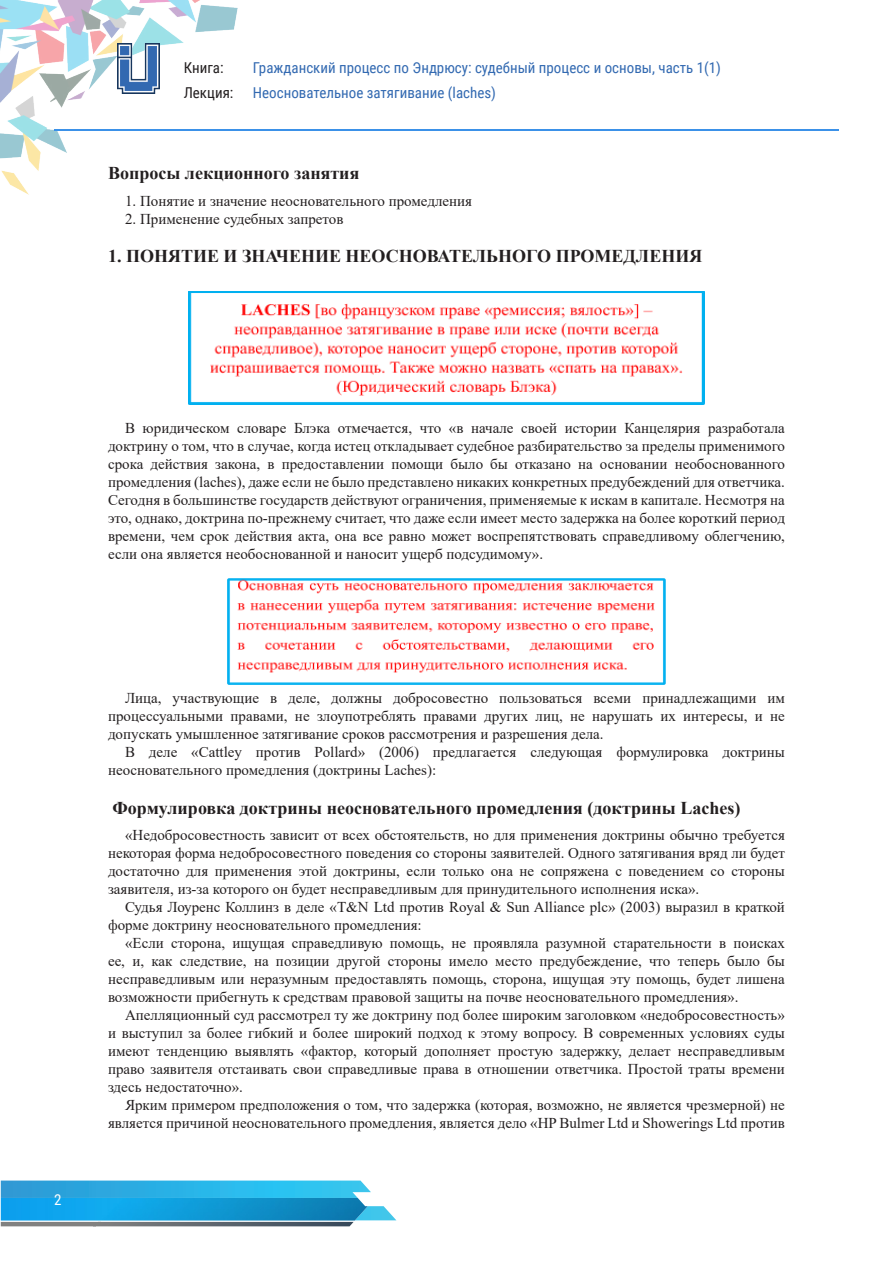
<style>
.page{position:relative;width:893px;height:1263px;background:#fff}
.page>*{position:absolute;margin:0;border:0;box-sizing:border-box;transform-origin:0 0}
.tema{font:700 18px "Times New Roman";color:#231f20}
.t1{font:15px/18px "Times New Roman";color:#231f20;text-align:justify}
.t2{font:15px/25.5px "Roboto Condensed";color:#3269b1}
.t3{font:15px/25.5px "Roboto Condensed";color:#231f20}
.t4{font:15px "Roboto Condensed";color:#fff}
</style>
<div class="page">
<img style="left:0;top:0;width:238px;height:195px">
<hr style="left:54px;top:129px;width:785px;height:2px;background:#3b91e8">
<img style="left:118px;top:44px;width:41px;height:49px">
<svg style="left:1px;top:1180px;width:395px;height:46px;background:#5bb6d9"></svg>
<img style="left:1px;top:1198px;width:367px;height:22px">
<img style="left:189px;top:292px;width:515px;height:113px">
<img style="left:227px;top:579px;width:438px;height:105px">
<p class="t3" style="left:184px;top:54px;width:51px">Книга:<br>Лекция:</p>
<p class="t2" style="left:253px;top:54px;width:470px">Гражданский процесс по Эндрюсу: судебный процесс и основы, часть 1(1)<br>Неосновательное затягивание (laches)</p>
<p class="tema" style="left:108px;top:160px;width:253px">Вопросы лекционного занятия</p>
<p class="t1" style="left:125px;top:191px;width:349px">1. Понятие и значение неосновательного промедления</p>
<p class="t1" style="left:125px;top:209px;width:220px">2. Применение судебных запретов</p>
<p class="tema" style="left:108px;top:243px;width:596px">1. ПОНЯТИЕ И ЗНАЧЕНИЕ НЕОСНОВАТЕЛЬНОГО ПРОМЕДЛЕНИЯ</p>
<p class="t1" style="left:108px;top:418px;width:678px;text-indent:17px">В юридическом словаре Блэка отмечается, что «в начале своей истории Канцелярия разработала доктрину о том, что в случае, когда истец откладывает судебное разбирательство за пределы применимого срока действия закона, в предоставлении помощи было бы отказано на основании необоснованного промедления (laches), даже если не было представлено никаких конкретных предубеждений для ответчика.<br>Сегодня в большинстве государств действуют ограничения, применяемые к искам в капитале. Несмотря на это, однако, доктрина по-прежнему считает, что даже если имеет место задержка на более короткий период времени, чем срок действия акта, она все равно может воспрепятствовать справедливому облегчению, если она является необоснованной и наносит ущерб подсудимому».</p>
<p class="t4" style="left:54px;top:1189px;width:9px">2</p>
<p class="t1" style="left:108px;top:688px;width:678px;text-indent:17px">Лица, участвующие в деле, должны добросовестно пользоваться всеми принадлежащими им процессуальными правами, не злоупотреблять правами других лиц, не нарушать их интересы, и не допускать умышленное затягивание сроков рассмотрения и разрешения дела.</p>
<p class="t1" style="left:108px;top:742px;width:678px;text-indent:17px">В деле «Cattley против Pollard» (2006) предлагается следующая формулировка доктрины неосновательного промедления (доктрины Laches):</p>
<p class="tema" style="left:112px;top:794px;width:629px">Формулировка доктрины неосновательного промедления (доктрины Laches)</p>
<p class="t1" style="left:108px;top:825px;width:678px;text-indent:17px">«Недобросовестность зависит от всех обстоятельств, но для применения доктрины обычно требуется некоторая форма недобросовестного поведения со стороны заявителей. Одного затягивания вряд ли будет достаточно для применения этой доктрины, если только она не сопряжена с поведением со стороны заявителя, из-за которого он будет несправедливым для принудительного исполнения иска».</p>
<p class="t1" style="left:108px;top:897px;width:678px;text-indent:17px">Судья Лоуренс Коллинз в деле «T&amp;N Ltd против Royal &amp; Sun Alliance plc» (2003) выразил в краткой форме доктрину неосновательного промедления:</p>
<p class="t1" style="left:108px;top:933px;width:678px;text-indent:17px">«Если сторона, ищущая справедливую помощь, не проявляла разумной старательности в поисках ее, и, как следствие, на позиции другой стороны имело место предубеждение, что теперь было бы несправедливым или неразумным предоставлять помощь, сторона, ищущая эту помощь, будет лишена возможности прибегнуть к средствам правовой защиты на почве неосновательного промедления».</p>
<p class="t1" style="left:108px;top:1005px;width:678px;text-indent:17px">Апелляционный суд рассмотрел ту же доктрину под более широким заголовком «недобросовестность» и выступил за более гибкий и более широкий подход к этому вопросу. В современных условиях суды имеют тенденцию выявлять «фактор, который дополняет простую задержку, делает несправедливым право заявителя отстаивать свои справедливые права в отношении ответчика. Простой траты времени здесь недостаточно».</p>
<p class="t1" style="left:108px;top:1095px;width:678px;text-align:right">Ярким примером предположения о том, что задержка (которая, возможно, не является чрезмерной) не является причиной неосновательного промедления, является дело «HP Bulmer Ltd и Showerings Ltd против</p>
</div>
